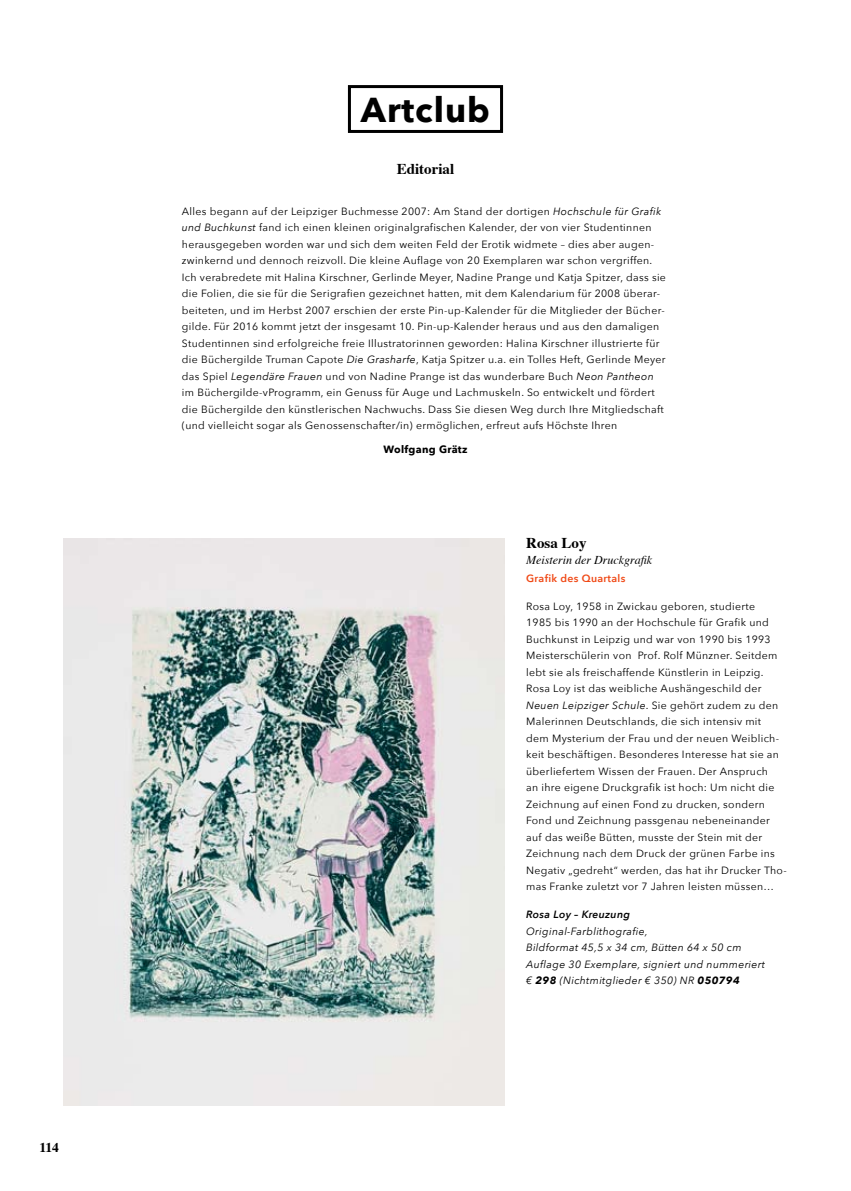
<style>
.page{position:relative;width:851px;height:1191px;background:#fff}
.page>*{position:absolute;margin:0;border:0;box-sizing:border-box;transform-origin:0 0}
.t1{font:700 34.5px "Avenir Next";letter-spacing:.03em;color:#000}
.t2{font:700 15px "Times";color:#000}
.t3{font:700 13.5px "Times";color:#000}
.t4{font:italic 12px "Times";color:#000}
.t5{font:10.5px/16.5px "Avenir Next";letter-spacing:.03em;color:#000}
.t6{font:italic 10.5px/16.5px "Avenir Next";letter-spacing:.03em;color:#000}
.t7{font:600 10.5px "Avenir Next";letter-spacing:.03em;color:#f04916}
.t8{font:italic 600 10.5px "Avenir Next";letter-spacing:.03em;color:#000}
.t9{font:700 10.5px "Avenir Next";letter-spacing:.03em;color:#000}
.s1{font-style:italic}
.s2{font-weight:700}
</style>
<div class="page">
<div style="left:348px;top:85px;width:155px;height:48px;border:3px solid #000"></div>
<img style="left:64px;top:538px;width:440px;height:568px">
<p class="t3" style="left:39px;top:1134px;width:21px">114</p>
<h1 class="t1" style="left:361px;top:80px;width:130px">Artclub</h1>
<h2 class="t2" style="left:396px;top:155px;width:59px">Editorial</h2>
<p class="t5" style="left:182px;top:202px;width:485px">Alles begann auf der Leipziger Buchmesse 2007: Am Stand der dortigen <span class="s1">Hochschule für Grafik und Buchkunst</span> fand ich einen kleinen originalgrafischen Kalender, der von vier Studentinnen herausgegeben worden war und sich dem weiten Feld der Erotik widmete – dies aber augen&shy;zwinkernd und dennoch reizvoll. Die kleine Auflage von 20 Exemplaren war schon vergriffen.<br>Ich verabredete mit Halina Kirschner, Gerlinde Meyer, Nadine Prange und Katja Spitzer, dass sie die Folien, die sie für die Serigrafien gezeichnet hatten, mit dem Kalendarium für 2008 überar&shy;beiteten, und im Herbst 2007 erschien der erste Pin-up-Kalender für die Mitglieder der Bücher&shy;gilde. Für 2016 kommt jetzt der insgesamt 10. Pin-up-Kalender heraus und aus den damaligen Studentinnen sind erfolgreiche freie Illustratorinnen geworden: Halina Kirschner illustrierte für die Büchergilde Truman Capote <span class="s1">Die Grasharfe</span>, Katja Spitzer u.a. ein Tolles Heft, Gerlinde Meyer das Spiel <span class="s1">Legendäre Frauen</span> und von Nadine Prange ist das wunderbare Buch <span class="s1">Neon Pantheon </span>im Büchergilde-vProgramm, ein Genuss für Auge und Lachmuskeln. So entwickelt und fördert die Büchergilde den künstlerischen Nachwuchs. Dass Sie diesen Weg durch Ihre Mitgliedschaft (und vielleicht sogar als Genossenschafter/in) ermöglichen, erfreut aufs Höchste Ihren</p>
<p class="t9" style="left:383px;top:440px;width:86px">Wolfgang Grätz</p>
<h2 class="t2" style="left:526px;top:529px;width:62px">Rosa Loy</h2>
<p class="t4" style="left:526px;top:549px;width:127px">Meisterin der Druckgrafik</p>
<p class="t7" style="left:526px;top:569px;width:101px">Grafik des Quartals</p>
<p class="t5" style="left:526px;top:597px;width:262px">Rosa Loy, 1958 in Zwickau geboren, studierte<br>1985 bis 1990 an der Hochschule für Grafik und Buchkunst in Leipzig und war von 1990 bis 1993<br>Meisterschülerin von Prof. Rolf Münzner. Seitdem lebt sie als freischaffende Künstlerin in Leipzig.<br>Rosa Loy ist das weibliche Aushängeschild der <span class="s1">Neuen Leipziger Schule</span>. Sie gehört zudem zu den Malerinnen Deutschlands, die sich intensiv mit<br>dem Mysterium der Frau und der neuen Weiblich&shy;keit beschäftigen. Besonderes Interesse hat sie an überliefertem Wissen der Frauen. Der Anspruch<br>an ihre eigene Druckgrafik ist hoch: Um nicht die Zeichnung auf einen Fond zu drucken, sondern Fond und Zeichnung passgenau nebeneinander auf das weiße Bütten, musste der Stein mit der Zeichnung nach dem Druck der grünen Farbe ins Negativ „gedreht“ werden, das hat ihr Drucker Tho&shy;mas Franke zuletzt vor 7 Jahren leisten müssen…</p>
<p class="t8" style="left:526px;top:905px;width:105px">Rosa Loy – Kreuzung</p>
<p class="t6" style="left:526px;top:922px;width:240px">Original-Farblithografie,<br>Bildformat 45,5 x 34 cm, Bütten 64 x 50 cm Auflage 30 Exemplare, signiert und nummeriert € <span class="s2">298</span> (Nichtmitglieder € 350) NR <span class="s2">050794</span></p>
</div>
